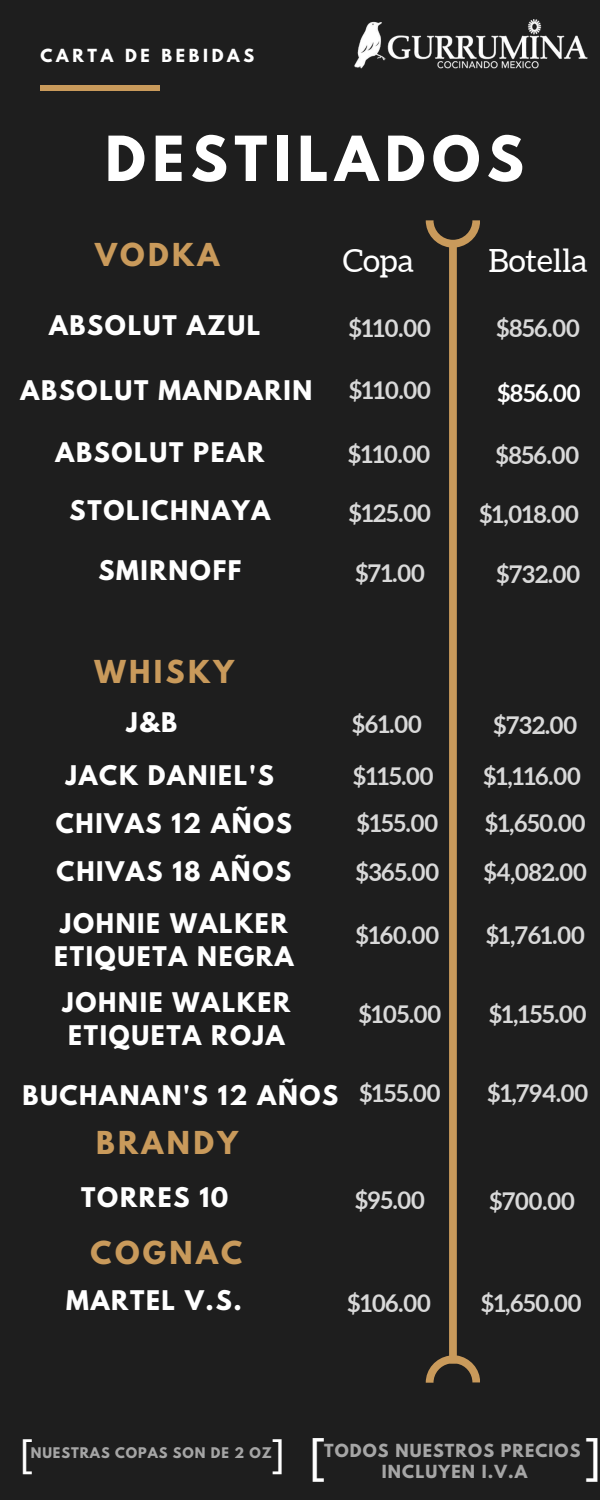
<style>
.page{position:relative;width:600px;height:1500px;background:#1e1e1e}
.page>*{position:absolute;margin:0;border:0;box-sizing:border-box;transform-origin:0 0}
.t1{font:700 55px "League Spartan";letter-spacing:.12em;color:#fff}
.t2{font:50px "Open Sans";color:#fff}
.t3{font:40px "Open Sans";color:#fff}
.t4{font:32px "Aleo";color:#fff}
.t5{font:700 28px "League Spartan";letter-spacing:.12em;color:#c99a5b}
.t6{font:700 24px "Aleo";color:#d9d9d9}
.t7{font:700 24px/33px "League Spartan";letter-spacing:.07em;color:#fff}
.t8{font:700 24px "Aleo";color:#fff}
.t9{font:700 16px "League Spartan";letter-spacing:.07em;color:#a6a6a6}
.t10{font:700 16px "League Spartan";letter-spacing:.23em;color:#fff}
.t11{font:700 13px "League Spartan";letter-spacing:.07em;color:#a6a6a6}
</style>
<div class="page">
<svg style="left:426px;top:220px;width:54px;height:1163px"></svg>
<div style="left:40px;top:85px;width:120px;height:6px;background:#c99a5b"></div>
<img style="left:354px;top:19px;width:234px;height:50px">
<h4 class="t10" style="left:41px;top:47px;width:215px">CARTA DE BEBIDAS</h4>
<p class="t1" style="left:105px;top:132px;width:420px">DESTILADOS</p>
<h5 class="t5" style="left:95px;top:241px;width:126px">VODKA</h5>
<h1 class="t4" style="left:343px;top:243px;width:73px">Copa</h1>
<h3 class="t4" style="left:489px;top:243px;width:101px">Botella</h3>
<h5 class="t7" style="left:49px;top:312px;width:213px">ABSOLUT AZUL</h5>
<h4 class="t6" style="left:349px;top:314px;width:83px">$110.00</h4>
<h5 class="t6" style="left:497px;top:315px;width:85px">$856.00</h5>
<h6 class="t7" style="left:21px;top:377px;width:293px">ABSOLUT MANDARIN</h6>
<h2 class="t7" style="left:56px;top:439px;width:210px">ABSOLUT PEAR</h2>
<h2 class="t7" style="left:70px;top:497px;width:202px">STOLICHNAYA</h2>
<h5 class="t7" style="left:98px;top:557px;width:145px">SMIRNOFF</h5>
<h5 class="t6" style="left:349px;top:377px;width:83px">$110.00</h5>
<p class="t8" style="left:497px;top:380px;width:85px">$856.00</p>
<h4 class="t6" style="left:348px;top:440px;width:83px">$110.00</h4>
<h4 class="t6" style="left:496px;top:441px;width:85px">$856.00</h4>
<h5 class="t6" style="left:349px;top:500px;width:83px">$125.00</h5>
<h5 class="t6" style="left:479px;top:500px;width:101px">$1,018.00</h5>
<h4 class="t6" style="left:355px;top:560px;width:71px">$71.00</h4>
<h5 class="t6" style="left:497px;top:561px;width:85px">$732.00</h5>
<h5 class="t5" style="left:95px;top:658px;width:141px">WHISKY</h5>
<h3 class="t7" style="left:127px;top:709px;width:52px">J&amp;B</h3>
<h5 class="t6" style="left:352px;top:711px;width:71px">$61.00</h5>
<h4 class="t6" style="left:494px;top:711px;width:85px">$732.00</h4>
<h5 class="t7" style="left:66px;top:762px;width:210px">JACK DANIEL'S</h5>
<h5 class="t6" style="left:353px;top:762px;width:82px">$115.00</h5>
<h5 class="t6" style="left:483px;top:763px;width:99px">$1,116.00</h5>
<h4 class="t7" style="left:56px;top:810px;width:238px">CHIVAS 12 AÑOS</h4>
<h5 class="t6" style="left:357px;top:810px;width:83px">$155.00</h5>
<h5 class="t6" style="left:485px;top:810px;width:102px">$1,650.00</h5>
<h4 class="t7" style="left:57px;top:858px;width:236px">CHIVAS 18 AÑOS</h4>
<h5 class="t6" style="left:356px;top:858px;width:85px">$365.00</h5>
<h5 class="t6" style="left:484px;top:858px;width:105px">$4,082.00</h5>
<h4 class="t7" style="left:54px;top:910px;width:241px">JOHNIE WALKER<br>ETIQUETA NEGRA</h4>
<h4 class="t6" style="left:356px;top:922px;width:85px">$160.00</h4>
<h5 class="t6" style="left:486px;top:922px;width:100px">$1,761.00</h5>
<h6 class="t7" style="left:63px;top:989px;width:229px">JOHNIE WALKER<br>ETIQUETA ROJA</h6>
<p class="t6" style="left:359px;top:1001px;width:84px">$105.00</p>
<p class="t6" style="left:489px;top:1001px;width:99px">$1,155.00</p>
<h5 class="t7" style="left:22px;top:1082px;width:318px">BUCHANAN'S 12 AÑOS</h5>
<h5 class="t6" style="left:359px;top:1079px;width:83px">$155.00</h5>
<h4 class="t6" style="left:488px;top:1079px;width:102px">$1,794.00</h4>
<h5 class="t5" style="left:96px;top:1128px;width:143px">BRANDY</h5>
<h5 class="t7" style="left:81px;top:1184px;width:149px">TORRES 10</h5>
<h5 class="t6" style="left:355px;top:1186px;width:71px">$95.00</h5>
<h4 class="t6" style="left:490px;top:1187px;width:87px">$700.00</h4>
<h3 class="t5" style="left:91px;top:1239px;width:153px">COGNAC</h3>
<h5 class="t7" style="left:66px;top:1287px;width:177px">MARTEL V.S.</h5>
<h4 class="t6" style="left:348px;top:1289px;width:85px">$106.00</h4>
<h5 class="t6" style="left:481px;top:1290px;width:102px">$1,650.00</h5>
<h5 class="t3" style="left:20px;top:1425px;width:15px">[</h5>
<h5 class="t3" style="left:272px;top:1425px;width:15px">]</h5>
<h4 class="t11" style="left:31px;top:1447px;width:243px">NUESTRAS COPAS SON DE 2 OZ</h4>
<h5 class="t2" style="left:309px;top:1420px;width:18px">[</h5>
<h5 class="t2" style="left:585px;top:1420px;width:18px">]</h5>
<h3 class="t9" style="left:324px;top:1442px;width:258px">TODOS NUESTROS PRECIOS</h3>
<h3 class="t9" style="left:382px;top:1464px;width:147px">INCLUYEN I.V.A</h3>
</div>
